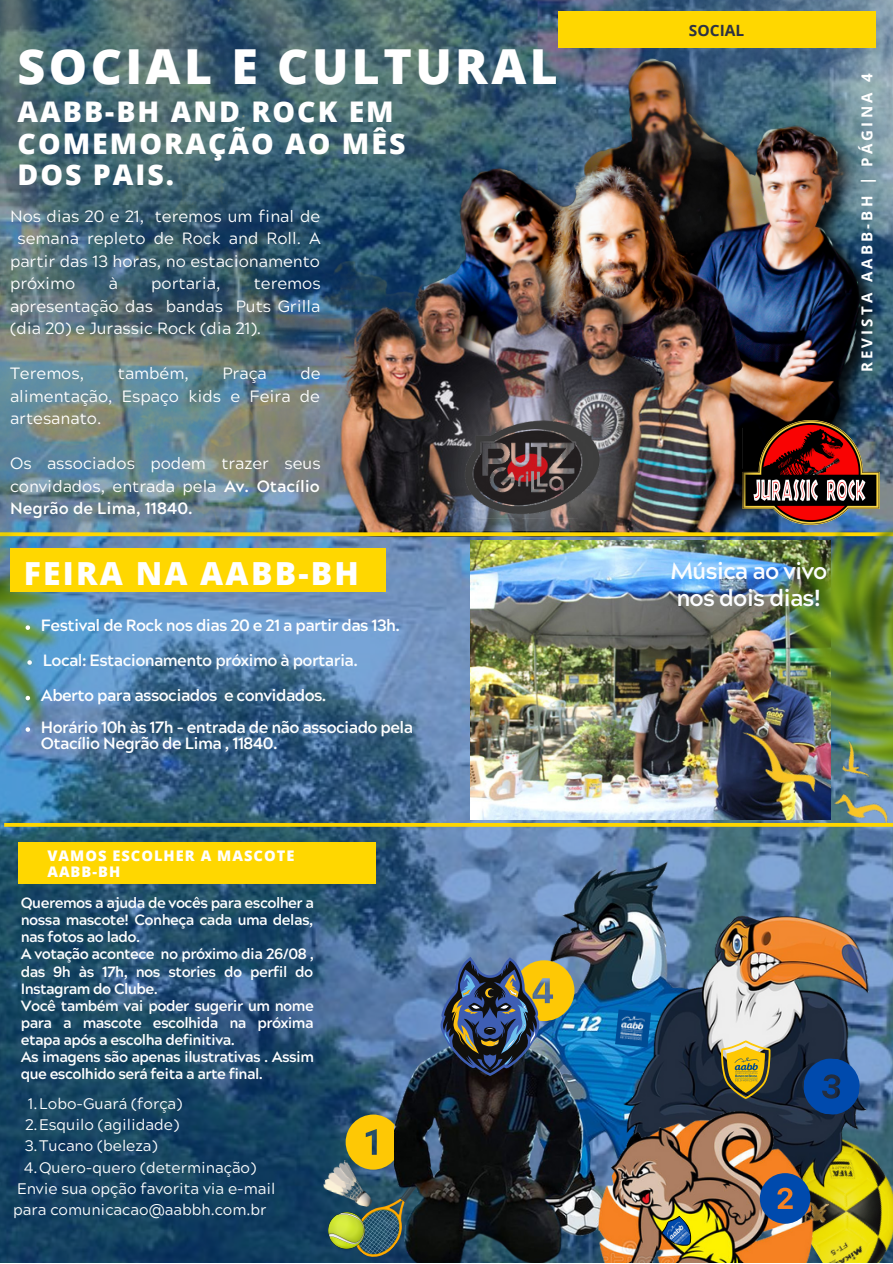
<style>
.page{position:relative;width:893px;height:1264px;background:#fff}
.page>*{position:absolute;margin:0;border:0;box-sizing:border-box;transform-origin:0 0}
.t1{font:800 48.3px "Open Sans";letter-spacing:.07em;color:#fff}
.t2{font:800 31.8px "Open Sans";letter-spacing:.07em;color:#fff}
.t3{font:800 28.5px/31.5px "Open Sans";letter-spacing:.07em;color:#fff}
.t4{font:700 23.25px/27px "Acherus Grotesque";letter-spacing:-.035em;color:#fbfdff}
.t5{font:16.35px/22.5px "Acherus Grotesque";color:#fff;text-align:justify}
.t6{font:700 16.35px/31.5px "Acherus Grotesque";letter-spacing:-.035em;color:#fff}
.t7{font:700 16.35px "Acherus Grotesque";letter-spacing:-.035em;color:#fbfdff}
.t8{font:700 15.45px "Open Sans";color:#2c3143}
.t9{font:15.3px "Acherus Grotesque";color:#fff}
.t10{font:700 15.15px "Open Sans";letter-spacing:.21em;color:#fff}
.t11{font:700 14.85px/17.1px "Acherus Grotesque";letter-spacing:-.035em;color:#fff}
.t12{font:800 14.7px/15.8px "Open Sans";letter-spacing:.07em;color:#fff}
.s1{font-weight:700}
</style>
<div class="page">
<img style="left:0;top:536px;width:892px;height:726px">
<img style="left:0;top:0;width:394px;height:144px">
<img style="left:0;top:144px;width:394px;height:388px">
<img style="left:761px;top:420px;width:118px;height:38px">
<img style="left:333px;top:247px;width:428px;height:290px">
<svg style="left:60px;top:532px;width:701px;height:4px;background:#efcc09"></svg>
<img style="left:394px;top:0;width:498px;height:420px">
<div style="left:558px;top:12px;width:317px;height:36px;background:#ffd700"></div>
<img style="left:0;top:530px;width:60px;height:526px">
<div style="left:10px;top:548px;width:375px;height:43px;background:#ffd700"></div>
<img style="left:357px;top:294px;width:356px;height:236px">
<img style="left:460px;top:416px;width:144px;height:102px">
<img style="left:841px;top:1099px;width:51px;height:163px">
<img style="left:388px;top:813px;width:453px;height:449px">
<img style="left:470px;top:540px;width:291px;height:279px">
<img style="left:761px;top:458px;width:131px;height:456px">
<img style="left:721px;top:697px;width:171px;height:138px">
<div style="left:4px;top:822px;width:888px;height:5px;background:#ffd700"></div>
<div style="left:18px;top:843px;width:357px;height:40px;background:#ffd700"></div>
<img style="left:610px;top:910px;width:270px;height:283px">
<img style="left:674px;top:1103px;width:143px;height:159px">
<svg style="left:721px;top:1040px;width:49px;height:58px;background:#9d8c47"></svg>
<img style="left:674px;top:1212px;width:24px;height:40px">
<img style="left:732px;top:1055px;width:28px;height:28px">
<svg style="left:345px;top:1114px;width:49px;height:148px;background:#7f8144"></svg>
<svg style="left:759px;top:1173px;width:51px;height:50px;background:#37598a"></svg>
<svg style="left:800px;top:1055px;width:62px;height:62px;background:#134488"></svg>
<img style="left:328px;top:1212px;width:36px;height:36px">
<img style="left:321px;top:1156px;width:58px;height:51px">
<img style="left:394px;top:944px;width:280px;height:318px">
<img style="left:440px;top:956px;width:134px;height:119px">
<svg style="left:26px;top:695px;width:4px;height:5px"></svg>
<svg style="left:26px;top:727px;width:4px;height:4px"></svg>
<svg style="left:26px;top:625px;width:4px;height:5px"></svg>
<svg style="left:27px;top:660px;width:5px;height:4px"></svg>
<h1 class="t1" style="left:18px;top:32px;width:541px">SOCIAL E CULTURAL</h1>
<h3 class="t3" style="left:18px;top:95px;width:389px">AABB-BH AND ROCK EM<br>COMEMORAÇÃO AO MÊS<br>DOS PAIS.</h3>
<p class="t5" style="left:10px;top:207px;width:312px">Nos dias 20 e 21, teremos um final de</p>
<p class="t5" style="left:18px;top:230px;width:305px">semana repleto de Rock and Roll. A</p>
<p class="t5" style="left:10px;top:252px;width:311px">partir das 13 horas, no estacionamento</p>
<p class="t5" style="left:10px;top:275px;width:67px">próximo</p>
<p class="t5" style="left:109px;top:275px;width:11px">à</p>
<p class="t5" style="left:151px;top:275px;width:71px">portaria,</p>
<p class="t5" style="left:10px;top:275px;width:312px;text-indent:244px">teremos apresentação das bandas Puts Grilla (dia 20) e Jurassic Rock (dia 21).</p>
<p class="t5" style="left:10px;top:364px;width:76px">Teremos,</p>
<p class="t5" style="left:118px;top:364px;width:72px">também,</p>
<p class="t5" style="left:222px;top:364px;width:46px">Praça</p>
<p class="t5" style="left:10px;top:364px;width:312px;text-indent:290px">de alimentação, Espaço kids e Feira de artesanato.</p>
<p class="t5" style="left:10px;top:454px;width:312px">Os associados podem trazer seus convidados, entrada pela <span class="s1">Av. Otacílio Negrão de Lima, 11840.</span></p>
<h2 class="t2" style="left:24px;top:551px;width:336px">FEIRA NA AABB-BH</h2>
<p class="t6" style="left:41px;top:611px;width:360px">Festival de Rock nos dias 20 e 21 a partir das 13h.</p>
<p class="t7" style="left:43px;top:653px;width:316px">Local: Estacionamento próximo à portaria.</p>
<p class="t6" style="left:41px;top:682px;width:373px">Aberto para associados e convidados.<br>Horário 10h às 17h - entrada de não associado pela</p>
<p class="t6" style="left:41px;top:729px;width:238px">Otacílio Negrão de Lima , 11840.</p>
<p class="t12" style="left:47px;top:847px;width:248px">VAMOS ESCOLHER A MASCOTE<br>AABB-BH</p>
<p class="t11" style="left:21px;top:896px;width:295px">Queremos a ajuda de vocês para escolher a nossa mascote! Conheça cada uma delas, nas fotos ao lado.<br>A votação acontece no próximo dia 26/08 , das 9h às 17h, nos stories do perfil do Instagram do Clube.<br>Você também vai poder sugerir um nome para a mascote escolhida na próxima etapa após a escolha definitiva.<br>As imagens são apenas ilustrativas . Assim que escolhido será feita a arte final.</p>
<p class="t9" style="left:28px;top:1097px;width:156px">1.Lobo-Guará (força)</p>
<p class="t9" style="left:25px;top:1118px;width:155px">2.Esquilo (agilidade)</p>
<p class="t9" style="left:25px;top:1139px;width:134px">3.Tucano (beleza)</p>
<p class="t9" style="left:24px;top:1161px;width:234px">4.Quero-quero (determinação)</p>
<p class="t9" style="left:17px;top:1182px;width:260px">Envie sua opção favorita via e-mail</p>
<p class="t9" style="left:13px;top:1203px;width:255px">para comunicacao@aabbh.com.br</p>
<p class="t8" style="left:688px;top:19px;width:57px">SOCIAL</p>
<p class="t10" style="left:856px;top:372px;width:300px;rotate:-90deg">REVISTA AABB-BH | PÁGINA 4</p>
<h3 class="t4" style="left:670px;top:560px;width:158px">Música ao vivo nos dois dias!</h3>
</div>
